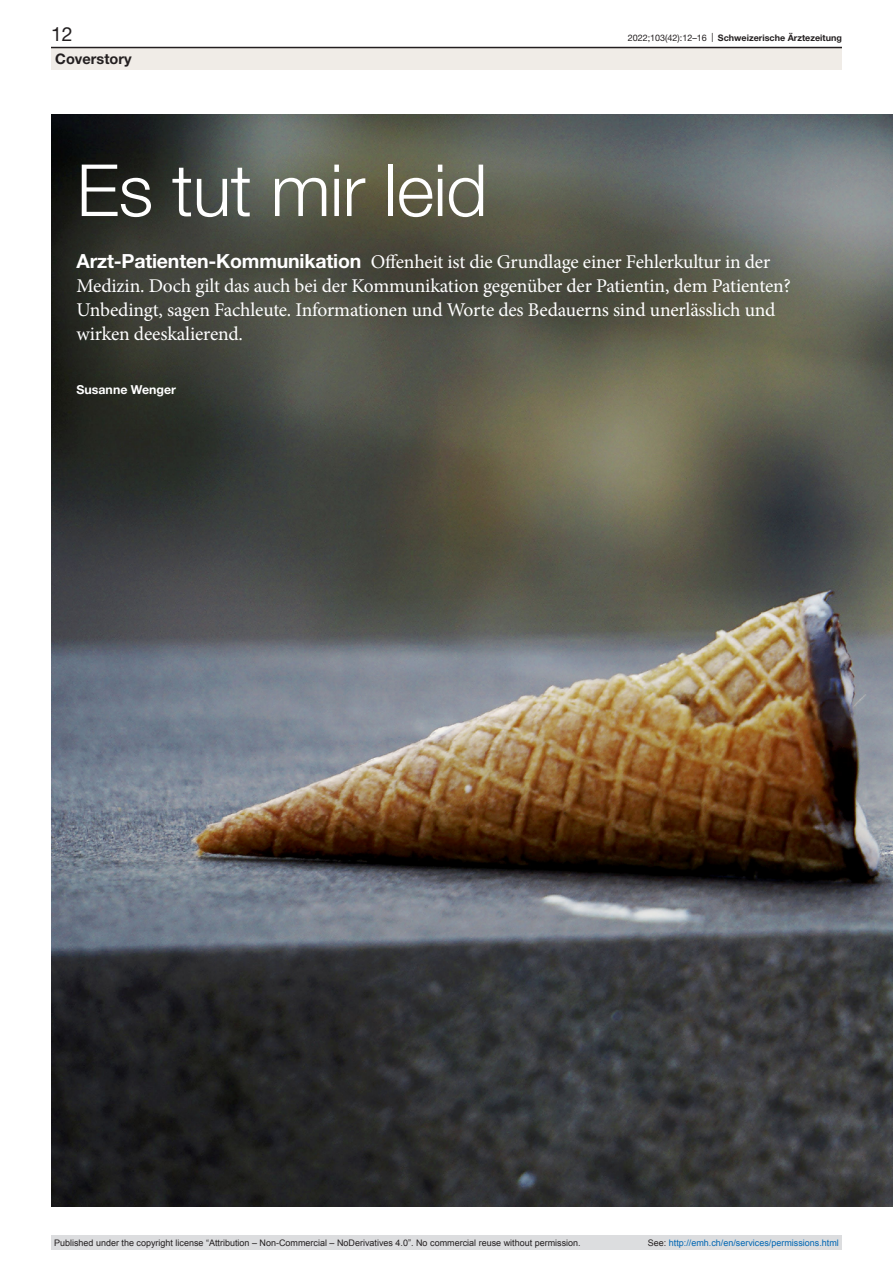
<style>
.page{position:relative;width:893px;height:1263px;background:#fff}
.page>*{position:absolute;margin:0;border:0;box-sizing:border-box;transform-origin:0 0}
.article-title-L48{font:300 72px "Helvetica Neue LT Pro";letter-spacing:-.01em;color:#fff}
.lead{font:19.5px/24px "Minion Pro";letter-spacing:-.01em;color:#fff}
.t1{font:19.5px "Helvetica Neue LT Pro";color:#231f20}
.t2{font:700 14.55px "Helvetica Neue LT Pro";color:#231f20}
.authors{font:700 12.3px "Helvetica Neue LT Pro";color:#fff}
.t3{font:9px "Arial";color:#231f20}
.t4{font:9px "Arial";color:#0066b3}
.t5{font:700 9px "Helvetica Neue LT Pro";color:#231f20}
.s1{font-weight:400}
.s2{font-family:"Helvetica Neue LT Pro";font-weight:700}
.s3{color:#231f20}
</style>
<div class="page">
<img style="left:51px;top:115px;width:842px;height:1091px">
<div style="left:51px;top:48px;width:791px;height:22px;background:#f0ece7"></div>
<hr style="left:51px;top:47px;width:791px;height:1px;background:#231f20">
<div style="left:51px;top:1235px;width:791px;height:15px;background:#dcdddf"></div>
<p class="t1" style="left:51px;top:22px;width:23px">12</p>
<p class="t5" style="left:628px;top:32px;width:216px"><span class="s1">2022;103(42):12–16 |</span> Schweizerische Ärztezeitung</p>
<p class="t2" style="left:55px;top:49px;width:78px">Coverstory</p>
<p class="article-title-L48" style="left:77px;top:146px;width:412px">Es tut mir leid</p>
<p class="lead" style="left:77px;top:250px;width:716px"><span class="s2">Arzt-Patienten-Kommunikation</span> Offenheit ist die Grundlage einer Fehlerkultur in der Medizin. Doch gilt das auch bei der Kommunikation gegenüber der Patientin, dem Patienten?<br>Unbedingt, sagen Fachleute. Informationen und Worte des Bedauerns sind unerlässlich und wirken deeskalierend.</p>
<p class="authors" style="left:77px;top:382px;width:101px">Susanne Wenger</p>
<p class="t3" style="left:54px;top:1237px;width:528px">Published under the copyright license “Attribution – Non-Commercial – NoDerivatives 4.0”. No commercial reuse without permission.</p>
<p class="t4" style="left:648px;top:1237px;width:193px"><span class="s3">See:</span> http://emh.ch/en/services/permissions.html</p>
</div>
